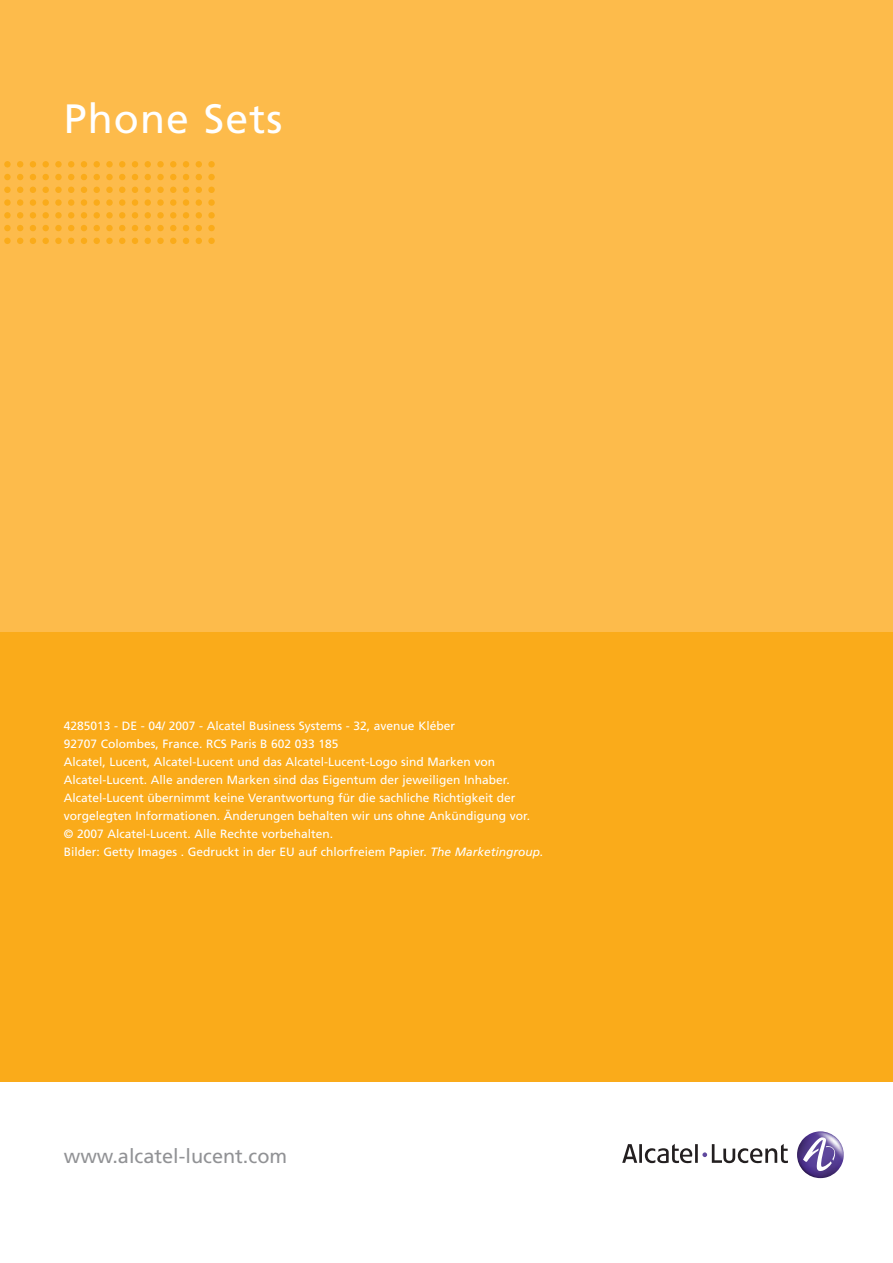
<style>
.page{position:relative;width:893px;height:1263px;background:#fff}
.page>*{position:absolute;margin:0;border:0;box-sizing:border-box;transform-origin:0 0}
.t1{font:40.95px "Frutiger";letter-spacing:.03em;color:#fff}
.t2{font:19.95px "Frutiger";color:#919295}
.t3{font:12px/18px "Frutiger";color:#fff}
.s1{font-style:italic}
</style>
<div class="page">
<img style="left:797px;top:1131px;width:47px;height:47px">
<svg style="left:803px;top:1137px;width:35px;height:35px"></svg>
<svg style="left:622px;top:1144px;width:166px;height:19px"></svg>
<div style="left:0;top:609px;width:893px;height:473px;background:#faab1a"></div>
<div style="left:0;top:0;width:893px;height:631px;background:#fdbb4b"></div>
<svg style="left:4px;top:161px;width:211px;height:83px"></svg>
<hr style="left:0;top:1px;width:1px;height:1262px;background:#fdc263">
<h1 class="t1" style="left:64px;top:102px;width:220px">Phone Sets</h1>
<p class="t3" style="left:64px;top:717px;width:481px">4285013 - DE - 04/ 2007 - Alcatel Business Systems - 32, avenue Kléber<br>92707 Colombes, France. RCS Paris B 602 033 185<br>Alcatel, Lucent, Alcatel-Lucent und das Alcatel-Lucent-Logo sind Marken von Alcatel-Lucent. Alle anderen Marken sind das Eigentum der jeweiligen Inhaber.<br>Alcatel-Lucent übernimmt keine Verantwortung für die sachliche Richtigkeit der vorgelegten Informationen. Änderungen behalten wir uns ohne Ankündigung vor.<br>© 2007 Alcatel-Lucent. Alle Rechte vorbehalten.<br>Bilder: Getty Images . Gedruckt in der EU auf chlorfreiem Papier. <span class="s1">The Marketingroup.</span></p>
<h2 class="t2" style="left:64px;top:1148px;width:225px">www.alcatel-lucent.com</h2>
</div>
